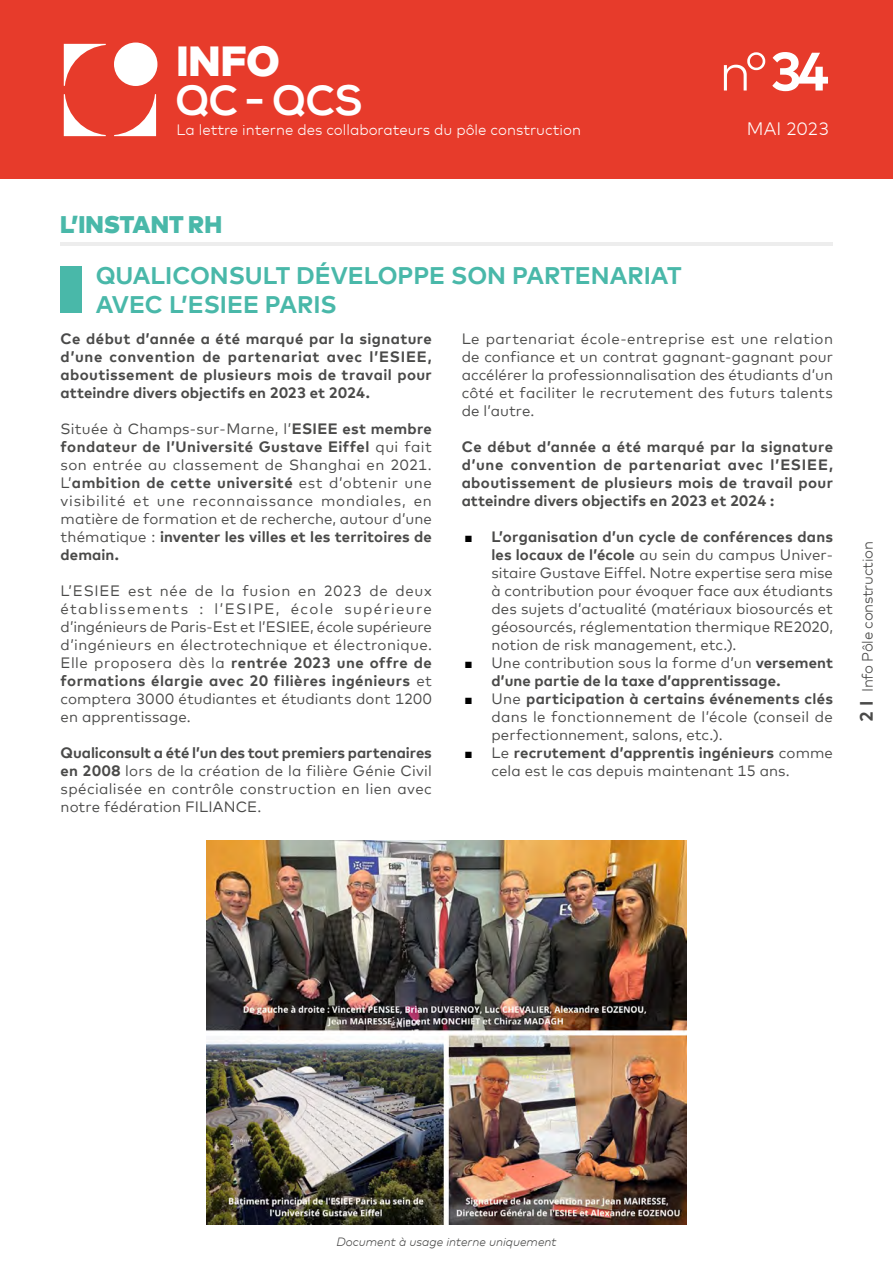
<style>
.page{position:relative;width:893px;height:1263px;background:#fff}
.page>*{position:absolute;margin:0;border:0;box-sizing:border-box;transform-origin:0 0}
.t1{font:300 54px "Mark Offc Pro";color:#fff}
.t2{font:700 42px "Nexa";color:#fff}
.t3{font:900 42px "Mark Offc Pro";color:#fff}
.t4{font:700 24px/28.8px "Mark Offc Pro";color:#49b8a9}
.t5{font:900 24px "Mark Offc Pro";color:#49b8a9}
.t6{font:300 18px "Mark Offc Pro";color:#fff}
.t7{font:15px/18px "Mark Offc Pro";letter-spacing:.005em;color:#4a4a49;text-align:justify}
.t8{font:700 15px/18px "Mark Offc Pro";letter-spacing:.005em;color:#4a4a49;text-align:justify}
.t9{font:300 15px "Mark Offc Pro";color:#fff}
.t10{font:300 15px "Mark Offc Pro";letter-spacing:-.02em;color:#4a4a49}
.t11{font:italic 300 12px "Mark Offc Pro";color:#4a4a49}
.s1{font-weight:700}
.s2{font-family:"Arial";font-size:13.5px;color:#000}
.s3{font-family:"Arial";font-weight:400;font-size:13.5px;color:#000}
.s4{font-weight:400}
.s5{font-weight:700;font-size:18px}
</style>
<div class="page">
<div style="left:0;top:0;width:893px;height:179px;background:#e73b2b"></div>
<div style="left:114px;top:43px;width:43px;height:43px;background:#fff;border-radius:50%"></div>
<svg style="left:64px;top:44px;width:42px;height:42px"></svg>
<svg style="left:64px;top:94px;width:42px;height:42px"></svg>
<svg style="left:114px;top:94px;width:42px;height:42px"></svg>
<div style="left:61px;top:266px;width:21px;height:47px;background:#49b8a9"></div>
<hr style="left:60px;top:243px;width:773px;height:3px;background:#ededed">
<img style="left:207px;top:840px;width:480px;height:385px">
<h2 class="t3" style="left:176px;top:29px;width:105px">INFO</h2>
<h2 class="t2" style="left:176px;top:76px;width:188px">QC - QCS</h2>
<p class="t9" style="left:176px;top:118px;width:406px">La lettre interne des collaborateurs du pôle construction</p>
<h1 class="t1" style="left:719px;top:31px;width:112px">n° <span class="s1">34</span></h1>
<p class="t6" style="left:747px;top:115px;width:84px">MAI 2023</p>
<h3 class="t5" style="left:60px;top:206px;width:163px">L’INSTANT RH</h3>
<h3 class="t4" style="left:96px;top:259px;width:587px">QUALICONSULT DÉVELOPPE SON PARTENARIAT<br>AVEC L’ESIEE PARIS</h3>
<p class="t8" style="left:61px;top:328px;width:373px">Ce début d’année a été marqué par la signature d’une convention de partenariat avec l’ESIEE, aboutissement de plusieurs mois de travail pour atteindre divers objectifs en 2023 et 2024.</p>
<p class="t7" style="left:61px;top:418px;width:373px">Située à Champs-sur-Marne, l’<span class="s1">ESIEE est membre fondateur de l’Université Gustave Eiffel</span> qui fait son entrée au classement de Shanghai en 2021.<br>L’<span class="s1">ambition de cette université</span> est d’obtenir une visibilité et une reconnaissance mondiales, en matière de formation et de recherche, autour d’une thématique : <span class="s1">inventer les villes et les territoires de demain.</span></p>
<p class="t7" style="left:61px;top:580px;width:373px">L’ESIEE est née de la fusion en 2023 de deux établissements : l’ESIPE, école supérieure d’ingénieurs de Paris-Est et l’ESIEE, école supérieure d’ingénieurs en électrotechnique et électronique.<br>Elle proposera dès la <span class="s1">rentrée 2023 une offre de formations élargie avec 20 filières ingénieurs</span> et comptera 3000 étudiantes et étudiants dont 1200 en apprentissage.</p>
<p class="t7" style="left:61px;top:742px;width:373px"><span class="s1">Qualiconsult a été l’un des tout premiers partenaires en 2008</span> lors de la création de la filière Génie Civil spécialisée en contrôle construction en lien avec notre fédération FILIANCE.</p>
<p class="t7" style="left:462px;top:328px;width:373px">Le partenariat école-entreprise est une relation de confiance et un contrat gagnant-gagnant pour accélérer la professionnalisation des étudiants d’un côté et faciliter le recrutement des futurs talents de l’autre.</p>
<p class="t8" style="left:462px;top:436px;width:373px">Ce début d’année a été marqué par la signature d’une convention de partenariat avec l’ESIEE, aboutissement de plusieurs mois de travail pour atteindre divers objectifs en 2023 et 2024 :</p>
<p class="t7" style="left:491px;top:526px;width:343px;text-indent:-27px"><span class="s2">■</span> <span class="s1">L’organisation d’un cycle de conférences dans les locaux de l’école</span> au sein du campus Univer&shy;sitaire Gustave Eiffel. Notre expertise sera mise à contribution pour évoquer face aux étudiants des sujets d’actualité (matériaux biosourcés et géosourcés, réglementation thermique RE2020, notion de risk management, etc.).</p>
<p class="t8" style="left:491px;top:652px;width:343px;text-indent:-27px"><span class="s3">■</span> <span class="s4">Une contribution sous la forme d’un</span> versement d’une partie de la taxe d’apprentissage.</p>
<p class="t7" style="left:491px;top:688px;width:343px;text-indent:-27px"><span class="s2">■</span> Une <span class="s1">participation à certains événements clés </span>dans le fonctionnement de l’école (conseil de perfectionnement, salons, etc.).</p>
<p class="t7" style="left:491px;top:742px;width:343px;text-indent:-27px"><span class="s2">■</span> Le <span class="s1">recrutement d’apprentis ingénieurs</span> comme cela est le cas depuis maintenant 15 ans.</p>
<p class="t10" style="left:856px;top:722px;width:182px;rotate:-90deg"><span class="s5">2 I</span> Info Pôle construction</p>
<p class="t11" style="left:336px;top:1233px;width:222px">Document à usage interne uniquement</p>
</div>
